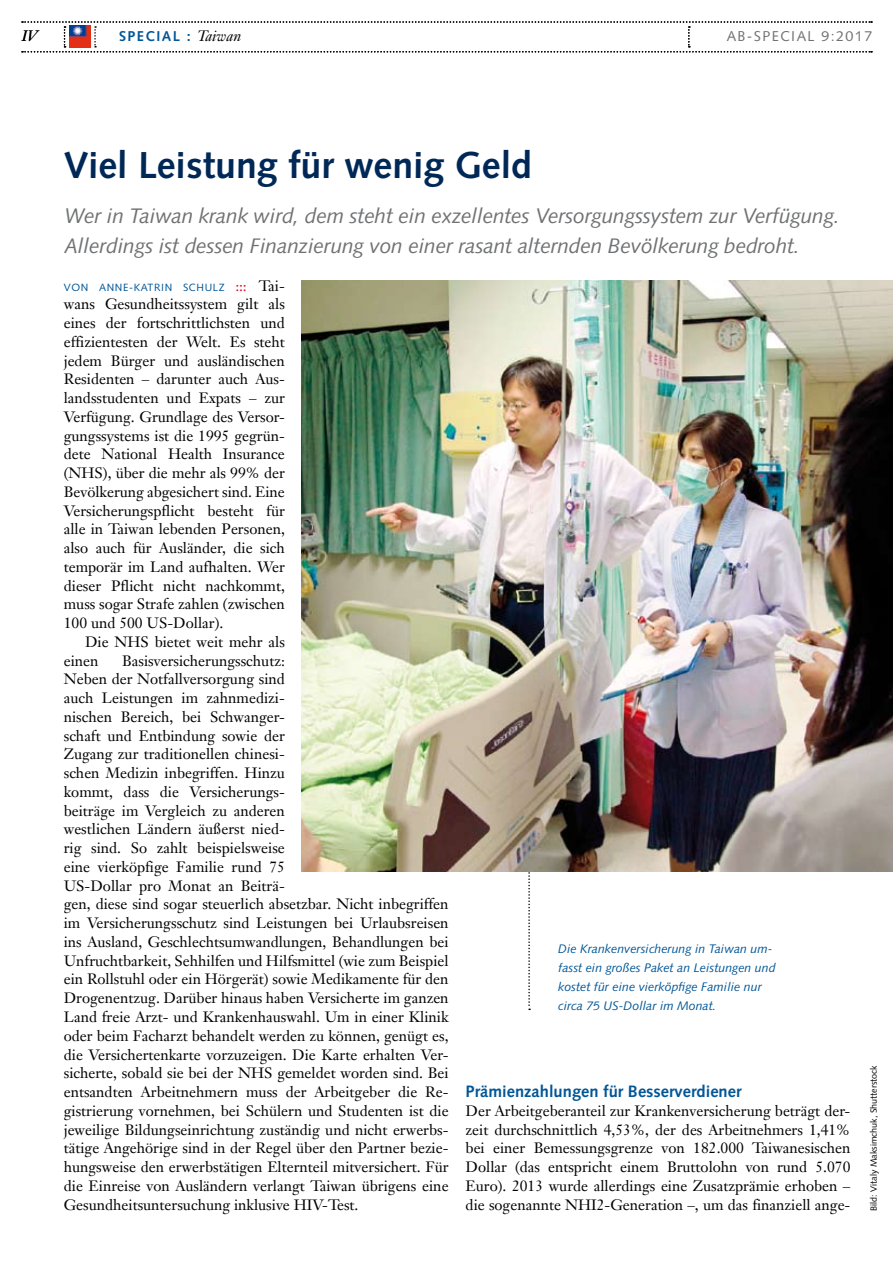
<style>
.page{position:relative;width:893px;height:1263px;background:#fff}
.page>*{position:absolute;margin:0;border:0;box-sizing:border-box;transform-origin:0 0}
.t1{font:700 37.5px "Syntax";color:#002857}
.t2{font:italic 21px/30px "Syntax";letter-spacing:-.01em;color:#707173}
.t3{font:700 16.5px "Syntax";color:#005697}
.t4{font:15px/18.8px "Janson Text";color:#000;text-align:justify}
.t5{font:italic 15px "Janson Text";color:#000}
.t6{font:14.25px "Syntax";letter-spacing:.1em;color:#707173}
.t7{font:700 14.25px "Syntax";letter-spacing:.1em;color:#005697}
.t8{font:italic 12.3px/18.8px "Syntax";color:#005697}
.t9{font:10.5px "Syntax";letter-spacing:.06em;color:#005697}
.t10{font:9px "Syntax";color:#000}
.s1{font-family:"Janson Text";font-weight:400;font-style:italic;font-size:15px;color:#000}
.s2{font-family:"Janson Text";font-size:15px;color:#e20026}
.s3{font-family:"Janson Text";font-size:15px;color:#000}
</style>
<div class="page">
<svg style="left:528px;top:872px;width:2px;height:138px"></svg>
<svg style="left:22px;top:21px;width:850px;height:32px"></svg>
<img style="left:302px;top:281px;width:591px;height:591px">
<img style="left:69px;top:26px;width:22px;height:21px">
<p class="t5" style="left:22px;top:27px;width:17px">IV</p>
<p class="t7" style="left:119px;top:28px;width:124px">Special : <span class="s1">Taiwan</span></p>
<p class="t6" style="left:727px;top:28px;width:147px">AB-SPECIAL 9:2017</p>
<h1 class="t1" style="left:64px;top:144px;width:470px">Viel Leistung für wenig Geld</h1>
<h2 class="t2" style="left:64px;top:201px;width:777px">Wer in Taiwan krank wird, dem steht ein exzellentes Versorgungssystem zur Verfügung.<br>Allerdings ist dessen Finanzierung von einer rasant alternden Bevölkerung bedroht.</h2>
<p class="t9" style="left:64px;top:281px;width:223px">VON ANNE-KATRI N SCH ULZ <span class="s2">:::</span> <span class="s3">Tai-</span></p>
<p class="t4" style="left:64px;top:295px;width:223px">wans Gesundheitssystem gilt als eines der fortschrittlichsten und effizientesten der Welt. Es steht jedem Bürger und ausländischen Residenten – darunter auch Aus&shy;landsstudenten und Expats – zur Verfügung. Grundlage des Versor&shy;gungssystems ist die 1995 gegrün&shy;dete National Health Insurance (NHS), über die mehr als 99% der Bevölkerung abgesichert sind. Eine Versicherungspflicht besteht für alle in Taiwan lebenden Personen, also auch für Ausländer, die sich temporär im Land aufhalten. Wer dieser Pflicht nicht nachkommt, muss sogar Strafe zahlen (zwischen 100 und 500 US-Dollar).</p>
<p class="t4" style="left:64px;top:632px;width:223px;text-indent:21px">Die NHS bietet weit mehr als einen</p>
<p class="t4" style="left:64px;top:651px;width:386px;text-align:left;text-indent:58px">Basisversicherungsschutz:<br>Neben der Notfallversorgung sind<br>auch Leistungen im zahnmedizi-<br>nischen Bereich, bei Schwanger-<br>schaft und Entbindung sowie der<br>Zugang zur traditionellen chinesi-<br>schen Medizin inbegriffen. Hinzu<br>kommt, dass die Versicherungs-<br>beiträge im Vergleich zu anderen<br>westlichen Ländern äußerst nied-<br>rig sind. So zahlt beispielsweise<br>eine vierköpfige Familie rund 75<br>US-Dollar pro Monat an Beiträ-<br>gen, diese sind sogar steuerlich absetzbar. Nicht inbegriffen im Versicherungsschutz sind Leistungen bei Urlaubsreisen ins Ausland, Geschlechtsumwandlungen, Behandlungen bei Unfruchtbarkeit, Sehhilfen und Hilfsmittel (wie zum Beispiel ein Rollstuhl oder ein Hörgerät) sowie Medikamente für den Drogenentzug. Darüber hinaus haben Versicherte im ganzen Land freie Arzt- und Krankenhauswahl. Um in einer Klinik oder beim Facharzt behandelt werden zu können, genügt es, die Versichertenkarte vorzuzeigen. Die Karte erhalten Ver&shy;sicherte, sobald sie bei der NHS gemeldet worden sind. Bei entsandten Arbeitnehmern muss der Arbeitgeber die Re&shy;gistrierung vornehmen, bei Schülern und Studenten ist die jeweilige Bildungseinrichtung zuständig und nicht erwerbs&shy;tätige Angehörige sind in der Regel über den Partner bezie&shy;hungsweise den erwerbstätigen Elternteil mitversichert. Für die Einreise von Ausländern verlangt Taiwan übrigens eine Gesundheitsuntersuchung inklusive HIV-Test.</p>
<p class="t8" style="left:558px;top:940px;width:219px">Die Krankenversicherung in Taiwan um&shy;fasst ein großes Paket an Leistungen und kostet für eine vierköpfige Familie nur circa 75 US-Dollar im Monat.</p>
<p class="t3" style="left:466px;top:1082px;width:278px">Prämienzahlungen für Besserverdiener</p>
<p class="t4" style="left:466px;top:1101px;width:386px">Der Arbeitgeberanteil zur Krankenversicherung beträgt der&shy;zeit durchschnittlich 4,53%, der des Arbeitnehmers 1,41% bei einer Bemessungsgrenze von 182.000 Taiwanesischen Dollar (das entspricht einem Bruttolohn von rund 5.070<br>Euro). 2013 wurde allerdings eine Zusatzprämie erhoben – die sogenannte NHI2-Generation –, um das finanziell ange-</p>
<p class="t10" style="left:868px;top:1210px;width:147px;rotate:-90deg">BILD: VITALY MAKSIMCHUK, SHUTTERSTOCK</p>
</div>
